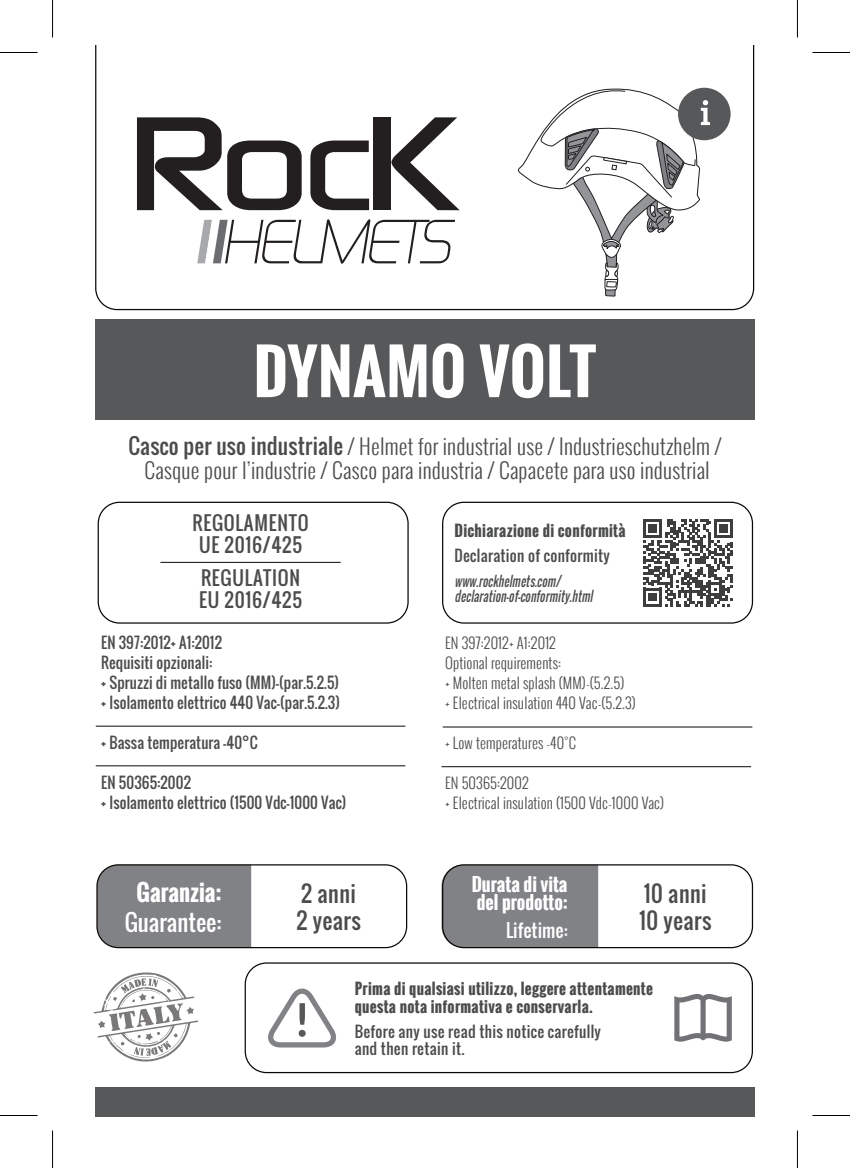
<style>
.page{position:relative;width:850px;height:1168px;background:#fff}
.page>*{position:absolute;margin:0;border:0;box-sizing:border-box;transform-origin:0 0}
.t1{font:700 60px "Oswald";letter-spacing:.01em;color:#fff}
.t2{font:22.5px "Oswald";color:#fff}
.t3{font:700 22.5px "Oswald";color:#fff}
.t4{font:22px/27.5px "Oswald";letter-spacing:.02em;color:#4b4c4d}
.t5{font:300 21.25px/25px "Oswald";letter-spacing:.01em;color:#4b4c4d;text-align:center}
.t6{font:18.75px/22.2px "Oswald";letter-spacing:.04em;color:#4b4c4d;text-align:center}
.t7{font:700 18px/18px "Oswald";color:#fff}
.t8{font:18px "Oswald";color:#fff}
.t9{font:15px/20px "Oswald";letter-spacing:.01em;color:#4b4c4d}
.t10{font:300 15px/20px "Oswald";letter-spacing:.01em;color:#4b4c4d}
.t11{font:700 15px/17.8px "Oswald";letter-spacing:.02em;color:#4b4c4d}
.t12{font:italic 13.75px/15px "Oswald";color:#4b4c4d;scale:.81 1}
.s1{font-weight:400}
</style>
<div class="page">
<div style="left:98px;top:866px;width:153px;height:82px;background:#808285"></div>
<div style="left:441px;top:866px;width:157px;height:82px;background:#808285"></div>
<svg style="left:94px;top:972px;width:104px;height:90px"></svg>
<div style="left:95px;top:1087px;width:659px;height:29px;background:#57585a"></div>
<svg style="left:95px;top:45px;width:659px;height:266px"></svg>
<div style="left:96px;top:864px;width:311px;height:84px;border:1px solid #0c0806;border-radius:21px"></div>
<div style="left:442px;top:864px;width:310px;height:84px;border:1px solid #0c0806;border-radius:21px"></div>
<div style="left:244px;top:962px;width:508px;height:111px;border:1px solid #0c0806;border-radius:21px"></div>
<svg style="left:137px;top:117px;width:164px;height:93px"></svg>
<svg style="left:310px;top:141px;width:59px;height:69px"></svg>
<svg style="left:391px;top:117px;width:68px;height:93px"></svg>
<div style="left:373px;top:117px;width:17px;height:93px;background:#231f20"></div>
<svg style="left:197px;top:219px;width:258px;height:45px"></svg>
<svg style="left:268px;top:989px;width:69px;height:59px"></svg>
<svg style="left:674px;top:994px;width:57px;height:48px"></svg>
<div style="left:95px;top:319px;width:659px;height:101px;background:#57585a"></div>
<div style="left:677px;top:88px;width:53px;height:52px;background:#57585a;border-radius:50%"></div>
<svg style="left:517px;top:85px;width:192px;height:212px"></svg>
<svg style="left:643px;top:519px;width:89px;height:87px"></svg>
<div style="left:442px;top:502px;width:310px;height:122px;border:1px solid #0c0806;border-radius:21px"></div>
<div style="left:98px;top:502px;width:310px;height:122px;border:1px solid #0c0806;border-radius:21px"></div>
<hr style="left:160px;top:562px;width:180px;height:1px;background:#0c0806">
<hr style="left:96px;top:726px;width:309px;height:1px;background:#0c0806">
<hr style="left:442px;top:727px;width:310px;height:1px;background:#0c0806">
<hr style="left:96px;top:765px;width:309px;height:1px;background:#0c0806">
<hr style="left:441px;top:766px;width:309px;height:1px;background:#0c0806">
<hr style="left:0;top:52px;width:38px;height:1px;background:#000">
<hr style="left:812px;top:52px;width:37px;height:1px;background:#000">
<hr style="left:0;top:1115px;width:38px;height:1px;background:#000">
<hr style="left:812px;top:1115px;width:37px;height:1px;background:#000">
<hr style="left:52px;top:0;width:1px;height:38px;background:#000">
<hr style="left:52px;top:1130px;width:1px;height:38px;background:#000">
<hr style="left:796px;top:0;width:1px;height:38px;background:#000">
<hr style="left:796px;top:1130px;width:1px;height:38px;background:#000">
<h1 class="t1" style="left:253px;top:326px;width:344px">DYNAMO VOLT</h1>
<h3 class="t5" style="left:128px;top:433px;width:594px"><span class="s1">Casco per uso industriale</span> / Helmet for industrial use / Industrieschutzhelm /<br>Casque pour l’industrie / Casco para industria / Capacete para uso industrial</h3>
<p class="t6" style="left:192px;top:512px;width:117px">REGOLAMENTO<br>UE 2016/425</p>
<p class="t6" style="left:199px;top:567px;width:104px;text-align:left">REGULATION<br>EU 2016/425</p>
<p class="t9" style="left:101px;top:632px;width:240px">EN 397:2012+ A1:2012<br>Requisiti opzionali:<br>+ Spruzzi di metallo fuso (MM)-(par.5.2.5) + Isolamento elettrico 440 Vac-(par.5.2.3)</p>
<p class="t9" style="left:101px;top:732px;width:158px">+ Bassa temperatura -40°C</p>
<p class="t9" style="left:101px;top:772px;width:247px">EN 50365:2002<br>+ Isolamento elettrico (1500 Vdc-1000 Vac)</p>
<p class="t11" style="left:454px;top:522px;width:172px">Dichiarazione di conformità</p>
<p class="t9" style="left:454px;top:546px;width:157px">Declaration of conformity</p>
<p class="t12" style="left:454px;top:574px;width:176px">www.rockhelmets.com/ declaration-of-conformity.html</p>
<p class="t10" style="left:445px;top:632px;width:192px">EN 397:2012+ A1:2012<br>Optional requirements:<br>+ Molten metal splash (MM)-(5.2.5)<br>+ Electrical insulation 440 Vac-(5.2.3)</p>
<p class="t10" style="left:445px;top:732px;width:133px">+ Low temperatures -40°C</p>
<p class="t10" style="left:445px;top:772px;width:220px">EN 50365:2002<br>+ Electrical insulation (1500 Vdc-1000 Vac)</p>
<h2 class="t3" style="left:136px;top:876px;width:86px">Garanzia:</h2>
<h2 class="t2" style="left:125px;top:906px;width:98px">Guarantee:</h2>
<p class="t7" style="left:471px;top:876px;width:97px">Durata di vita del prodotto:</p>
<p class="t8" style="left:506px;top:916px;width:63px">Lifetime:</p>
<h3 class="t4" style="left:296px;top:880px;width:66px">2 anni<br>2 years</h3>
<h3 class="t4" style="left:638px;top:880px;width:74px">10 anni<br>10 years</h3>
<p class="t11" style="left:354px;top:980px;width:300px">Prima di qualsiasi utilizzo, leggere attentamente questa nota informativa e conservarla.</p>
<p class="t9" style="left:354px;top:1022px;width:247px;line-height:17.8px">Before any use read this notice carefully and then retain it.</p>
</div>
